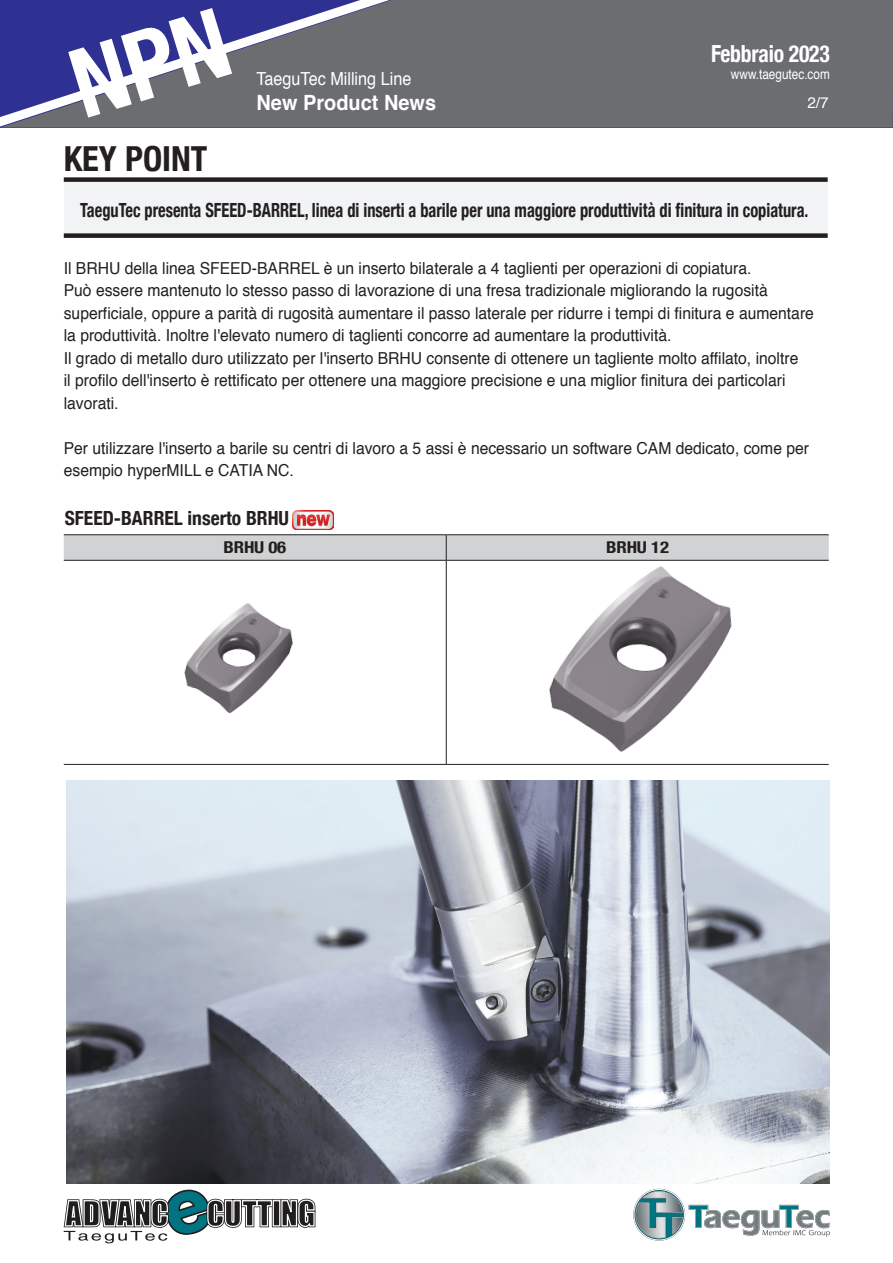
<style>
.page{position:relative;width:893px;height:1263px;background:#fff}
.page>*{position:absolute;margin:0;border:0;box-sizing:border-box;transform-origin:0 0}
.t1{font:700 condensed 34.5px "Helvetica Neue";color:#231f20}
.t2{font:700 condensed 23.55px "Helvetica Neue";letter-spacing:-.01em;color:#fff;scale:.92 1}
.t3{font:700 21px "Helvetica";color:#fff;scale:.95 1}
.t4{font:700 condensed 19.5px "Helvetica Neue";color:#231f20;scale:.84 1}
.t5{font:700 condensed 19.5px "Helvetica Neue";color:#231f20}
.t6{font:18px "Helvetica";color:#fff;scale:.9 1}
.t7{font:16.5px/22.5px "Helvetica";color:#231f20;scale:.95 1}
.t8{font:700 condensed 16.35px "Helvetica Neue";letter-spacing:-.01em;color:#231f20;scale:1.15 1}
.t9{font:15.3px "Helvetica";color:#fff}
.t10{font:13.8px "Helvetica";color:#fff;scale:.85 1}
</style>
<div class="page">
<div style="left:423px;top:0;width:470px;height:128px;background:#6c6d70"></div>
<svg style="left:0;top:0;width:423px;height:128px;background:#606182"></svg>
<svg style="left:63px;top:1189px;width:253px;height:55px"></svg>
<svg style="left:633px;top:1188px;width:197px;height:53px"></svg>
<div style="left:64px;top:180px;width:764px;height:56px;background:#f2f3f4"></div>
<div style="left:64px;top:177px;width:764px;height:5px;background:#231f20"></div>
<div style="left:64px;top:233px;width:764px;height:5px;background:#231f20"></div>
<svg style="left:64px;top:535px;width:765px;height:25px;background:#cdced0"></svg>
<hr style="left:64px;top:560px;width:382px;height:1px;background:#231f20">
<hr style="left:446px;top:560px;width:383px;height:1px;background:#231f20">
<hr style="left:446px;top:560px;width:1px;height:204px;background:#231f20">
<hr style="left:64px;top:534px;width:382px;height:1px;background:#231f20">
<hr style="left:446px;top:534px;width:383px;height:1px;background:#231f20">
<hr style="left:64px;top:764px;width:382px;height:1px;background:#231f20">
<hr style="left:446px;top:764px;width:383px;height:1px;background:#231f20">
<img style="left:293px;top:510px;width:41px;height:19px">
<img style="left:184px;top:603px;width:109px;height:110px">
<img style="left:540px;top:554px;width:202px;height:211px">
<img style="left:67px;top:781px;width:762px;height:402px">
<svg style="left:68px;top:7px;width:164px;height:111px;background:#55568f"></svg>
<p class="t6" style="left:256px;top:65px;width:174px">TaeguTec Milling Line</p>
<p class="t3" style="left:256px;top:86px;width:191px">New Product News</p>
<h2 class="t2" style="left:711px;top:40px;width:131px">Febbraio 2023</h2>
<p class="t10" style="left:731px;top:64px;width:118px">www.taegutec.com</p>
<p class="t9" style="left:807px;top:91px;width:23px">2/7</p>
<h1 class="t1" style="left:64px;top:138px;width:145px">KEY POINT</h1>
<p class="t4" style="left:80px;top:198px;width:868px">TaeguTec presenta SFEED-BARREL, linea di inserti a barile per una maggiore produttività di finitura in copiatura.</p>
<p class="t7" style="left:64px;top:257px;width:791px">Il BRHU della linea SFEED-BARREL è un inserto bilaterale a 4 taglienti per operazioni di copiatura.<br>Può essere mantenuto lo stesso passo di lavorazione di una fresa tradizionale migliorando la rugosità superficiale, oppure a parità di rugosità aumentare il passo laterale per ridurre i tempi di finitura e aumentare la produttività. Inoltre l'elevato numero di taglienti concorre ad aumentare la produttività.<br>Il grado di metallo duro utilizzato per l'inserto BRHU consente di ottenere un tagliente molto affilato, inoltre<br>il profilo dell'inserto è rettificato per ottenere una maggiore precisione e una miglior finitura dei particolari lavorati.</p>
<p class="t7" style="left:64px;top:437px;width:786px">Per utilizzare l'inserto a barile su centri di lavoro a 5 assi è necessario un software CAM dedicato, come per esempio hyperMILL e CATIA NC.</p>
<p class="t5" style="left:65px;top:506px;width:226px">SFEED-BARREL inserto BRHU</p>
<p class="t8" style="left:223px;top:538px;width:56px">BRHU 06</p>
<p class="t8" style="left:606px;top:538px;width:56px">BRHU 12</p>
</div>
